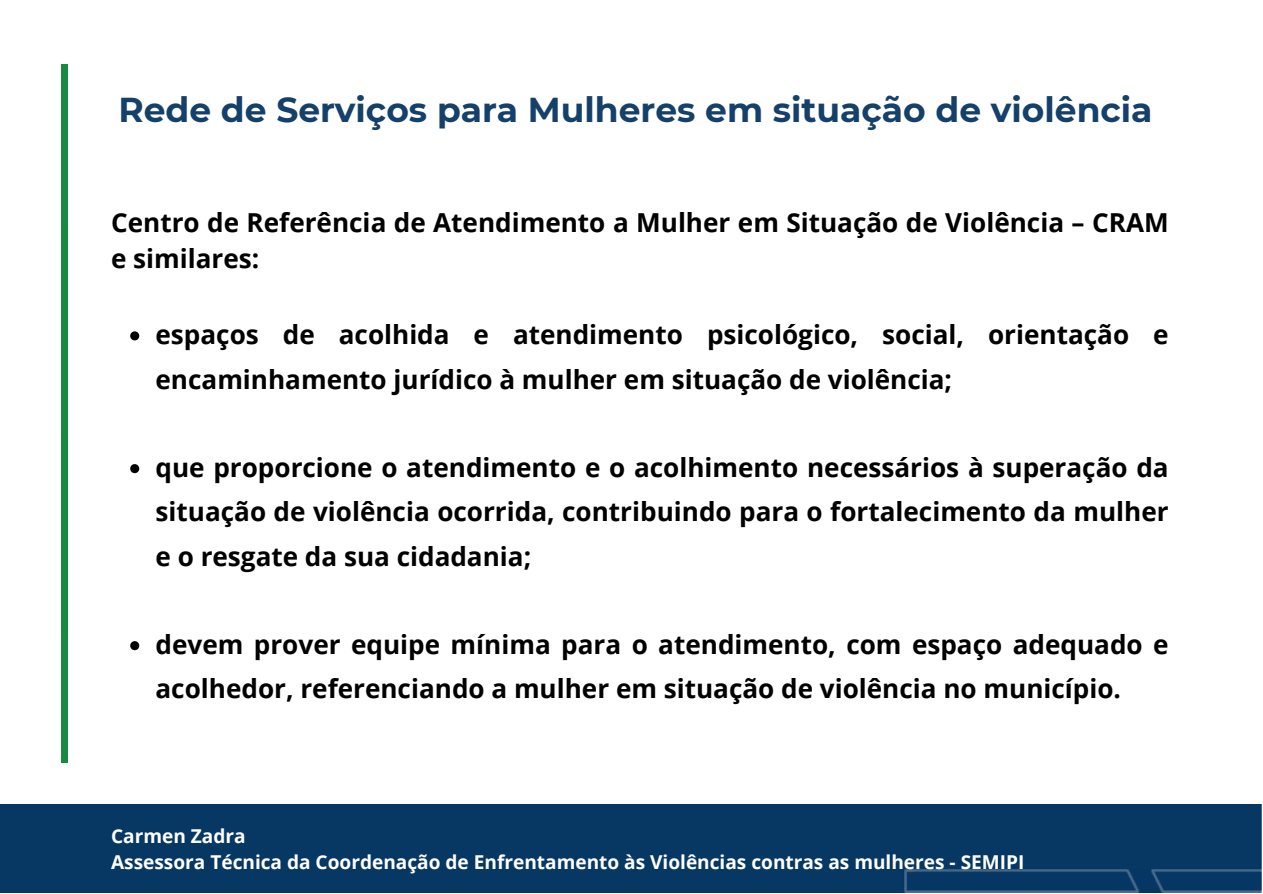
<style>
.page{position:relative;width:1263px;height:894px;background:#fff}
.page>*{position:absolute;margin:0;border:0;box-sizing:border-box;transform-origin:0 0}
.t1{font:700 34.5px "Montserrat";color:#14406a}
.t2{font:700 26.1px/44.2px "Open Sans";color:#000}
.t3{font:700 19.05px "Open Sans";color:#fff}
</style>
<div class="page">
<div style="left:0;top:804px;width:1262px;height:88px;background:#073763"></div>
<div style="left:61px;top:65px;width:6px;height:697px;background:#168941"></div>
<svg style="left:130px;top:331px;width:9px;height:9px"></svg>
<svg style="left:130px;top:464px;width:9px;height:9px"></svg>
<svg style="left:130px;top:641px;width:9px;height:9px"></svg>
<p class="t1" style="left:119px;top:88px;width:1035px">Rede de Serviços para Mulheres em situação de violência</p>
<p class="t2" style="left:111px;top:203px;width:1059px;line-height:36.2px">Centro de Referência de Atendimento a Mulher em Situação de Violência – CRAM e similares:</p>
<p class="t2" style="left:156px;top:312px;width:1015px">espaços de acolhida e atendimento psicológico, social, orientação e encaminhamento jurídico à mulher em situação de violência;</p>
<p class="t2" style="left:156px;top:445px;width:1015px;text-align:justify">que proporcione o atendimento e o acolhimento necessários à superação da situação de violência ocorrida, contribuindo para o fortalecimento da mulher e o resgate da sua cidadania;</p>
<p class="t2" style="left:156px;top:621px;width:1015px">devem prover equipe mínima para o atendimento, com espaço adequado e acolhedor, referenciando a mulher em situação de violência no município.</p>
<p class="t3" style="left:111px;top:822px;width:136px">Carmen Zadra</p>
<p class="t3" style="left:111px;top:848px;width:915px">Assessora Técnica da Coordenação de Enfrentamento às Violências contras as mulheres - SEMIPI</p>
</div>
